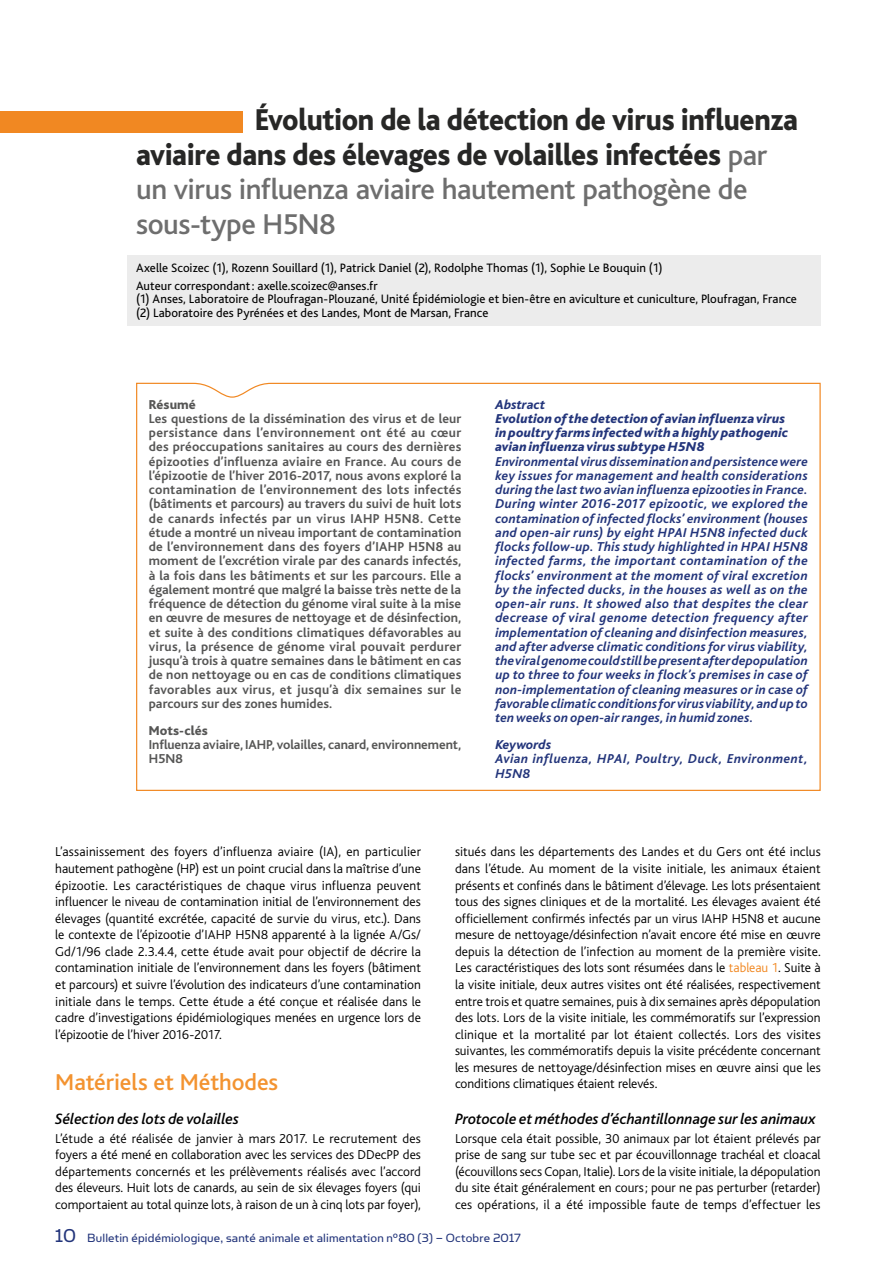
<style>
.page{position:relative;width:893px;height:1263px;background:#fff}
.page>*{position:absolute;margin:0;border:0;box-sizing:border-box;transform-origin:0 0}
.Titre_article{font:800 31.5px/34.5px "Bliss";letter-spacing:-.015em;color:#272726;scale:.92 1}
.Titre_article-2{font:500 30px/34.5px "Bliss";letter-spacing:-.015em;color:#6e6e6e}
.ST1{font:500 24px "Bliss";color:#f39330}
.t1{font:21px "Simian Text Orangutan";color:#23357b}
.ST2{font:italic 500 15.75px "Bliss";color:#000}
.TEXTE_COURANT{font:300 13.5px/16.5px "Bliss";color:#000;text-align:justify}
.Résumé_FR{font:700 13.5px/14.2px "Bliss";color:#565655;text-align:justify}
.Texte_Abstract_GB{font:italic 700 13.5px/14.2px "Bliss";letter-spacing:.015em;color:#23357b;text-align:justify}
.t2{font:13.5px "Simian Text Orangutan";letter-spacing:.01em;color:#23357b}
.titre_anglais{font:italic 800 13.5px/14.2px "Bliss";letter-spacing:.01em;color:#23357b}
.ST_Abstract{font:italic 800 13.5px "Bliss";color:#23357b}
.ST_Résumé{font:800 13.5px "Bliss";letter-spacing:.005em;color:#565655}
.Auteurs_2{font:12.75px "Bliss";letter-spacing:.005em;color:#000}
.auteurs_1{font:12.75px "Bliss";letter-spacing:.005em;color:#000}
.s1{font-weight:500;font-size:30px;color:#6e6e6e}
.s2{color:#f18822}
.s3{font-size:21px}
</style>
<div class="page">
<div style="left:0;top:111px;width:242px;height:22px;background:#f18822"></div>
<div style="left:128px;top:255px;width:693px;height:70px;background:#ececec"></div>
<svg style="left:136px;top:382px;width:685px;height:409px"></svg>
<p class="Titre_article" style="left:136px;top:103px;width:721px;text-indent:119px">Évolution de la détection de virus influenza aviaire dans des élevages de volailles infectées <span class="s1">par</span></p>
<p class="Titre_article-2" style="left:136px;top:173px;width:613px">un virus influenza aviaire hautement pathogène de sous-type H5N8</p>
<p class="auteurs_1" style="left:136px;top:261px;width:528px">Axelle Scoizec (1), Rozenn Souillard (1), Patrick Daniel (2), Rodolphe Thomas (1), Sophie Le Bouquin (1)</p>
<p class="Auteurs_2" style="left:136px;top:279px;width:243px">Auteur correspondant: axelle.scoizec@anses.fr</p>
<p class="Auteurs_2" style="left:136px;top:292px;width:662px">(1) Anses, Laboratoire de Ploufragan-Plouzané, Unité Épidémiologie et bien-être en aviculture et cuniculture, Ploufragan, France</p>
<p class="Auteurs_2" style="left:136px;top:306px;width:354px">(2) Laboratoire des Pyrénées et des Landes, Mont de Marsan, France</p>
<p class="ST_Résumé" style="left:149px;top:397px;width:49px">Résumé</p>
<p class="Résumé_FR" style="left:149px;top:412px;width:314px">Les questions de la dissémination des virus et de leur persistance dans l’environnement ont été au cœur des préoccupations sanitaires au cours des dernières épizooties d’influenza aviaire en France. Au cours de l’épizootie de l’hiver 2016-2017, nous avons exploré la contamination de l’environnement des lots infectés (bâtiments et parcours) au travers du suivi de huit lots de canards infectés par un virus IAHP H5N8. Cette étude a montré un niveau important de contamination de l’environnement dans des foyers d’IAHP H5N8 au moment de l’excrétion virale par des canards infectés, à la fois dans les bâtiments et sur les parcours. Elle a également montré que malgré la baisse très nette de la fréquence de détection du génome viral suite à la mise en œuvre de mesures de nettoyage et de désinfection, et suite à des conditions climatiques défavorables au virus, la présence de génome viral pouvait perdurer jusqu’à trois à quatre semaines dans le bâtiment en cas de non nettoyage ou en cas de conditions climatiques favorables aux virus, et jusqu’à dix semaines sur le parcours sur des zones humides.</p>
<p class="ST_Résumé" style="left:149px;top:723px;width:60px">Mots-clés</p>
<p class="Résumé_FR" style="left:149px;top:738px;width:314px">Influenza aviaire, IAHP, volailles, canard, environnement,<br>H5N8</p>
<p class="ST_Abstract" style="left:495px;top:397px;width:51px">Abstract</p>
<p class="titre_anglais" style="left:495px;top:412px;width:294px">Evolution of the detection of avian influenza virus in poultry farms infected with a highly pathogenic avian influenza virus subtype H5N8</p>
<p class="Texte_Abstract_GB" style="left:495px;top:454px;width:314px">Environmental virus dissemination and persistence were key issues for management and health considerations during the last two avian influenza epizooties in France.<br>During winter 2016-2017 epizootic, we explored the contamination of infected flocks’ environment (houses and open-air runs) by eight HPAI H5N8 infected duck flocks follow-up. This study highlighted in HPAI H5N8 infected farms, the important contamination of the flocks’ environment at the moment of viral excretion by the infected ducks, in the houses as well as on the open-air runs. It showed also that despites the clear decrease of viral genome detection frequency after implementation of cleaning and disinfection measures, and after adverse climatic conditions for virus viability, the viral genome could still be present after depopulation up to three to four weeks in flock’s premises in case of non-implementation of cleaning measures or in case of favorable climatic conditions for virus viability, and up to ten weeks on open-air ranges, in humid zones.</p>
<p class="ST_Abstract" style="left:495px;top:738px;width:57px">Keywords</p>
<p class="Texte_Abstract_GB" style="left:495px;top:752px;width:314px">Avian influenza, HPAI, Poultry, Duck, Environment,<br>H5N8</p>
<p class="TEXTE_COURANT" style="left:55px;top:844px;width:367px">L’assainissement des foyers d’influenza aviaire (IA), en particulier hautement pathogène (HP) est un point crucial dans la maîtrise d’une épizootie. Les caractéristiques de chaque virus influenza peuvent influencer le niveau de contamination initial de l’environnement des élevages (quantité excrétée, capacité de survie du virus, etc.). Dans le contexte de l’épizootie d’IAHP H5N8 apparenté à la lignée A/Gs/ Gd/1/96 clade 2.3.4.4, cette étude avait pour objectif de décrire la contamination initiale de l’environnement dans les foyers (bâtiment et parcours) et suivre l’évolution des indicateurs d’une contamination initiale dans le temps. Cette étude a été conçue et réalisée dans le cadre d’investigations épidémiologiques menées en urgence lors de l’épizootie de l’hiver 2016-2017.</p>
<p class="ST1" style="left:55px;top:1070px;width:224px">Matériels et Méthodes</p>
<p class="ST2" style="left:55px;top:1111px;width:185px">Sélection des lots de volailles</p>
<p class="TEXTE_COURANT" style="left:55px;top:1130px;width:367px">L’étude a été réalisée de janvier à mars 2017. Le recrutement des foyers a été mené en collaboration avec les services des DDecPP des départements concernés et les prélèvements réalisés avec l’accord des éleveurs. Huit lots de canards, au sein de six élevages foyers (qui comportaient au total quinze lots, à raison de un à cinq lots par foyer),</p>
<p class="TEXTE_COURANT" style="left:455px;top:844px;width:367px">situés dans les départements des Landes et du Gers ont été inclus dans l’étude. Au moment de la visite initiale, les animaux étaient présents et confinés dans le bâtiment d’élevage. Les lots présentaient tous des signes cliniques et de la mortalité. Les élevages avaient été officiellement confirmés infectés par un virus IAHP H5N8 et aucune mesure de nettoyage/désinfection n’avait encore été mise en œuvre depuis la détection de l’infection au moment de la première visite.<br>Les caractéristiques des lots sont résumées dans le <span class="s2">tableau 1</span>. Suite à la visite initiale, deux autres visites ont été réalisées, respectivement entre trois et quatre semaines, puis à dix semaines après dépopulation des lots. Lors de la visite initiale, les commémoratifs sur l’expression clinique et la mortalité par lot étaient collectés. Lors des visites suivantes, les commémoratifs depuis la visite précédente concernant les mesures de nettoyage/désinfection mises en œuvre ainsi que les conditions climatiques étaient relevés.</p>
<p class="ST2" style="left:455px;top:1111px;width:362px">Protocole et méthodes d’échantillonnage sur les animaux</p>
<p class="TEXTE_COURANT" style="left:455px;top:1130px;width:367px">Lorsque cela était possible, 30 animaux par lot étaient prélevés par prise de sang sur tube sec et par écouvillonnage trachéal et cloacal (écouvillons secs Copan, Italie). Lors de la visite initiale, la dépopulation du site était généralement en cours; pour ne pas perturber (retarder) ces opérations, il a été impossible faute de temps d’effectuer les</p>
<p class="t1" style="left:55px;top:1224px;width:29px">10/</p>
<p class="t2" style="left:87px;top:1230px;width:435px">Bulletin épidémiologique, santé animale et imentatio n°80 (3) – Octobre 2017</p>
<p class="t2" style="left:83px;top:1230px;width:469px"><span class="s3">20</span> Bulletin épidémiologique, santé animale et alimentation n°80 (1) – Octobre 2017</p>
</div>
